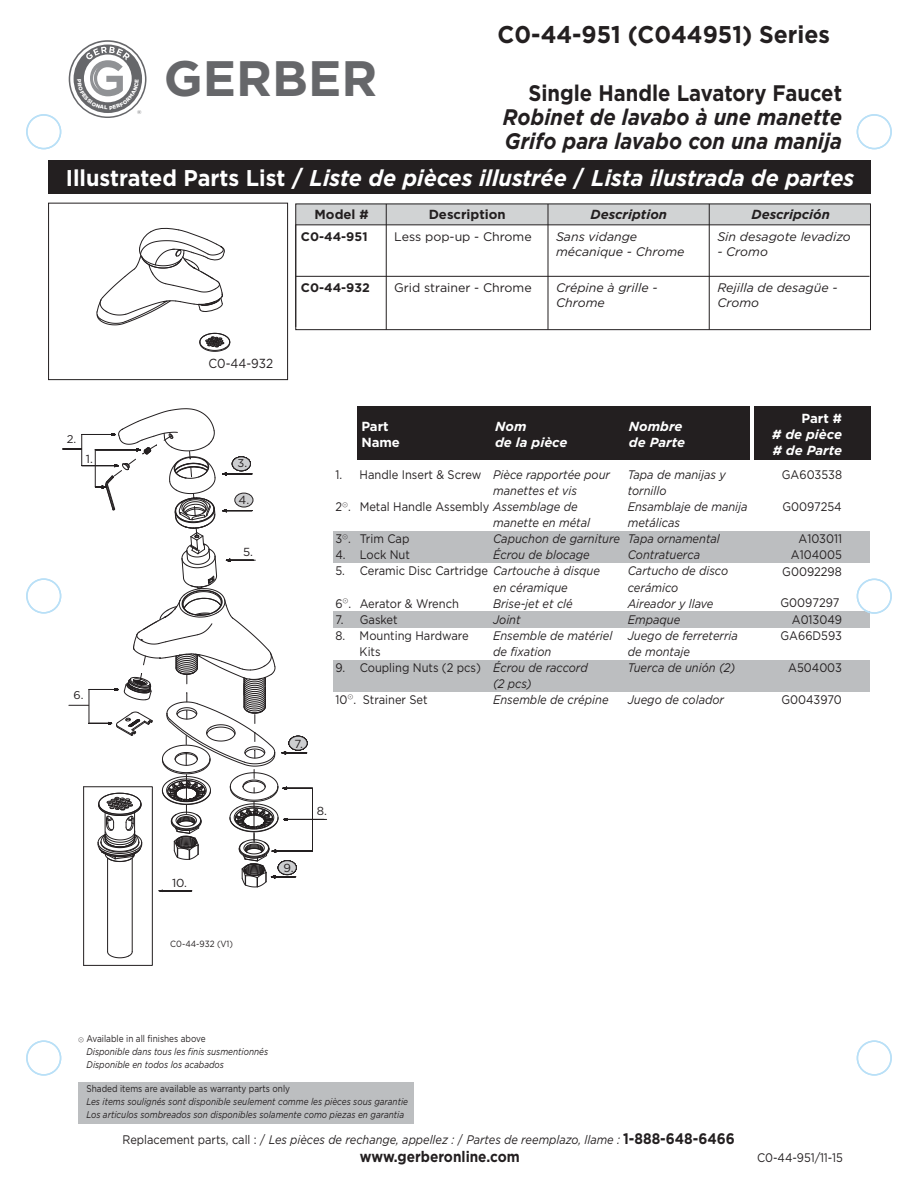
<style>
.page{position:relative;width:918px;height:1188px;background:#fff}
.page>*{position:absolute;margin:0;border:0;box-sizing:border-box;transform-origin:0 0}
.t1{font:700 49.8px "Gotham";color:#66676a}
.t2{font:700 24.3px "Gotham";color:#231f20;scale:.95 1}
.t3{font:italic 700 22.8px "Gotham";color:#fff;scale:.95 1}
.t4{font:italic 700 22.5px/24px "Gotham";color:#231f20;scale:.9 1}
.t5{font:700 22.5px "Gotham";color:#231f20;scale:.9 1}
.t6{font:700 15.3px "Gotham";color:#231f20;scale:.89 1}
.t7{font:italic 700 13.2px/16px "Gotham";color:#fff}
.t8{font:italic 700 13.2px "Gotham";color:#231f20}
.t9{font:700 13.2px "Gotham";color:#231f20}
.t10{font:700 13.2px "Gotham";color:#fff}
.t11{font:13.2px "Gotham";color:#231f20;scale:.9 1}
.t12{font:italic 12.45px "Gotham";color:#231f20;scale:.9 1}
.t13{font:12.45px/16px "Gotham";color:#231f20;text-align:right;scale:.9 1}
.t14{font:italic 12.45px/15px "Gotham";color:#231f20}
.t15{font:italic 12.45px "Gotham";color:#231f20;scale:.89 1}
.t16{font:12.45px "Gotham";color:#231f20}
.t17{font:700 12.45px "Gotham";color:#231f20}
.t18{font:12.45px "Gotham";color:#231f20;scale:.89 1}
.t19{font:11.7px "Gotham";color:#231f20}
.t20{font:11.25px "Gotham";color:#231f20}
.t21{font:italic 9.75px/12.8px "Gotham";color:#231f20;scale:.85 1}
.t22{font:9.75px "Gotham";color:#231f20;scale:.85 1}
.t23{font:9px "Gotham";color:#231f20;scale:.9 1}
.t24{font:5.4px "Gotham";color:#66676a}
.s1{font-style:normal}
.s2{font-style:italic}
.s3{font-family:"Li Hei Pro";font-style:normal;font-size:6px}
.s4{font-weight:700;font-style:normal;font-size:15.3px}
</style>
<div class="page">
<div style="left:334px;top:611px;width:536px;height:17px;background:#bcbec0"></div>
<div style="left:334px;top:660px;width:536px;height:32px;background:#bcbec0"></div>
<div style="left:334px;top:531px;width:536px;height:32px;background:#bcbec0"></div>
<div style="left:357px;top:406px;width:513px;height:53px;background:#231f20"></div>
<hr style="left:750px;top:405px;width:3px;height:55px;background:#fff">
<div style="left:78px;top:1082px;width:335px;height:42px;background:#bcbec0"></div>
<div style="left:48px;top:161px;width:822px;height:33px;background:#231f20"></div>
<div style="left:48px;top:203px;width:240px;height:177px;border:1px solid #231f20"></div>
<div style="left:296px;top:204px;width:575px;height:21px;background:#d1d3d4"></div>
<div style="left:295px;top:224px;width:576px;height:106px;border:1px solid #231f20"></div>
<hr style="left:386px;top:204px;width:1px;height:126px;background:#231f20">
<hr style="left:548px;top:204px;width:1px;height:126px;background:#231f20">
<hr style="left:709px;top:204px;width:1px;height:126px;background:#231f20">
<hr style="left:296px;top:276px;width:574px;height:1px;background:#231f20">
<svg style="left:199px;top:333px;width:32px;height:19px"></svg>
<svg style="left:96px;top:227px;width:129px;height:99px"></svg>
<div style="left:26px;top:114px;width:35px;height:35px;border:2px solid #b9e0f7;border-radius:50%"></div>
<div style="left:26px;top:1040px;width:35px;height:36px;border:2px solid #b9e0f7;border-radius:50%"></div>
<div style="left:26px;top:578px;width:35px;height:36px;border:2px solid #b9e0f7;border-radius:50%"></div>
<div style="left:857px;top:114px;width:35px;height:35px;border:2px solid #b9e0f7;border-radius:50%"></div>
<div style="left:857px;top:1040px;width:35px;height:36px;border:2px solid #b9e0f7;border-radius:50%"></div>
<div style="left:857px;top:579px;width:35px;height:35px;border:2px solid #b9e0f7;border-radius:50%"></div>
<hr style="left:287px;top:819px;width:40px;height:1px;background:#231f20">
<hr style="left:275px;top:851px;width:38px;height:1px;background:#231f20">
<hr style="left:312px;top:788px;width:1px;height:63px;background:#231f20">
<hr style="left:107px;top:858px;width:1px;height:94px;background:#231f20">
<hr style="left:132px;top:858px;width:1px;height:94px;background:#231f20">
<svg style="left:107px;top:951px;width:26px;height:7px"></svg>
<svg style="left:63px;top:408px;width:249px;height:484px"></svg>
<div style="left:83px;top:787px;width:70px;height:179px;border:1px solid #231f20"></div>
<hr style="left:83px;top:787px;width:1px;height:178px;background:#231f20">
<svg style="left:69px;top:40px;width:78px;height:78px"></svg>
<p class="t24" style="left:137px;top:109px;width:6px">®</p>
<h1 class="t1" style="left:164px;top:49px;width:215px">GERBER</h1>
<h2 class="t2" style="left:498px;top:20px;width:351px">C0-44-951 (C044951) Series</h2>
<h3 class="t5" style="left:528px;top:80px;width:350px">Single Handle Lavatory Faucet</h3>
<h3 class="t4" style="left:503px;top:105px;width:378px">Robinet de lavabo à une manette<br>Grifo para lavabo con una manija</h3>
<h3 class="t3" style="left:66px;top:164px;width:832px"><span class="s1">Illustrated Parts List /</span> Liste de pièces illustrée <span class="s1">/</span> Lista ilustrada de partes</h3>
<p class="t9" style="left:315px;top:207px;width:56px">Model #</p>
<p class="t9" style="left:429px;top:207px;width:79px">Description</p>
<p class="t8" style="left:591px;top:207px;width:78px">Description</p>
<p class="t8" style="left:752px;top:207px;width:80px">Descripción</p>
<p class="t20" style="left:67px;top:433px;width:11px">2.</p>
<p class="t19" style="left:86px;top:453px;width:9px">1.</p>
<p class="t20" style="left:74px;top:689px;width:12px">6.</p>
<p class="t11" style="left:209px;top:356px;width:73px">C0-44-932</p>
<p class="t20" style="left:238px;top:457px;width:11px">3.</p>
<p class="t19" style="left:239px;top:493px;width:12px">4.</p>
<p class="t19" style="left:243px;top:546px;width:11px">5.</p>
<p class="t17" style="left:301px;top:229px;width:68px">C0-44-951</p>
<p class="t17" style="left:301px;top:281px;width:71px">C0-44-932</p>
<p class="t16" style="left:394px;top:230px;width:139px">Less pop-up - Chrome</p>
<p class="t16" style="left:394px;top:281px;width:139px">Grid strainer - Chrome</p>
<p class="t14" style="left:556px;top:229px;width:130px">Sans vidange mécanique - Chrome</p>
<p class="t14" style="left:556px;top:280px;width:103px">Crépine à grille -<br>Chrome</p>
<p class="t14" style="left:717px;top:229px;width:135px">Sin desagote levadizo</p>
<p class="t14" style="left:717px;top:244px;width:52px">- Cromo</p>
<p class="t14" style="left:717px;top:280px;width:122px">Rejilla de desagüe -<br>Cromo</p>
<p class="t10" style="left:361px;top:418px;width:29px">Part</p>
<p class="t7" style="left:495px;top:418px;width:33px">Nom</p>
<p class="t7" style="left:629px;top:418px;width:55px">Nombre</p>
<p class="t10" style="left:361px;top:434px;width:40px">Name</p>
<p class="t7" style="left:495px;top:434px;width:74px">de la pièce</p>
<p class="t7" style="left:629px;top:434px;width:58px">de Parte</p>
<p class="t10" style="left:802px;top:410px;width:42px">Part #</p>
<p class="t7" style="left:772px;top:426px;width:71px"># de pièce # de Parte</p>
<p class="t19" style="left:294px;top:737px;width:10px">7.</p>
<p class="t13" style="left:335px;top:466px;width:307px">1. Handle Insert &amp; Screw <span class="s2">Pièce rapportée pour</span></p>
<p class="t12" style="left:628px;top:468px;width:111px">Tapa de manijas y</p>
<p class="t12" style="left:493px;top:484px;width:95px">manettes et vis</p>
<p class="t12" style="left:628px;top:484px;width:45px">tornillo</p>
<p class="t13" style="left:335px;top:499px;width:271px">2<sup>⊙</sup>. Metal Handle Assembly <span class="s2">Assemblage de</span></p>
<p class="t12" style="left:628px;top:500px;width:135px">Ensamblaje de manija</p>
<p class="t12" style="left:493px;top:516px;width:109px">manette en métal</p>
<p class="t12" style="left:628px;top:516px;width:60px">metálicas</p>
<p class="t13" style="left:335px;top:531px;width:84px">3<sup>⊙</sup>. Trim Cap</p>
<p class="t12" style="left:493px;top:532px;width:254px">Capuchon de garniture Tapa ornamental</p>
<p class="t13" style="left:335px;top:547px;width:84px">4. Lock Nut</p>
<p class="t12" style="left:493px;top:548px;width:109px">Écrou de blocage</p>
<p class="t12" style="left:628px;top:548px;width:82px">Contratuerca</p>
<p class="t13" style="left:335px;top:563px;width:296px">5. Ceramic Disc Cartridge <span class="s2">Cartouche à disque</span></p>
<p class="t12" style="left:628px;top:564px;width:113px">Cartucho de disco</p>
<p class="t12" style="left:493px;top:580px;width:85px">en céramique</p>
<p class="t12" style="left:628px;top:580px;width:58px">cerámico</p>
<p class="t13" style="left:335px;top:595px;width:139px">6<sup>⊙</sup>. Aerator &amp; Wrench</p>
<p class="t12" style="left:493px;top:596px;width:90px">Brise-jet et clé</p>
<p class="t12" style="left:628px;top:596px;width:97px">Aireador y llave</p>
<p class="t13" style="left:335px;top:611px;width:71px">7. Gasket</p>
<p class="t12" style="left:493px;top:612px;width:32px">Joint</p>
<p class="t12" style="left:628px;top:612px;width:60px">Empaque</p>
<p class="t13" style="left:335px;top:627px;width:150px">8. Mounting Hardware</p>
<p class="t12" style="left:493px;top:628px;width:274px">Ensemble de matériel Juego de ferreterria</p>
<p class="t13" style="left:360px;top:643px;width:25px">Kits</p>
<p class="t12" style="left:493px;top:644px;width:66px">de fixation</p>
<p class="t12" style="left:628px;top:644px;width:71px">de montaje</p>
<p class="t13" style="left:335px;top:659px;width:282px">9. Coupling Nuts (2 pcs) <span class="s2">Écrou de raccord</span></p>
<p class="t12" style="left:628px;top:661px;width:121px">Tuerca de unión (2)</p>
<p class="t12" style="left:493px;top:677px;width:44px">(2 pcs)</p>
<p class="t13" style="left:335px;top:691px;width:104px">10<sup>⊙</sup>. Strainer Set</p>
<p class="t12" style="left:493px;top:693px;width:130px">Ensemble de crépine</p>
<p class="t12" style="left:628px;top:693px;width:109px">Juego de colador</p>
<p class="t13" style="left:782px;top:467px;width:68px">GA603538</p>
<p class="t13" style="left:783px;top:499px;width:67px">G0097254</p>
<p class="t13" style="left:782px;top:531px;width:68px">A103011<br>A104005<br>G0092298</p>
<p class="t13" style="left:780px;top:594px;width:70px;line-height:16.5px">G0097297<br>A013049<br>GA66D593</p>
<p class="t13" style="left:788px;top:659px;width:61px">A504003</p>
<p class="t13" style="left:781px;top:691px;width:69px">G0043970</p>
<p class="t19" style="left:172px;top:876px;width:17px">10.</p>
<p class="t23" style="left:170px;top:939px;width:71px">C0-44-932 (V1)</p>
<p class="t19" style="left:283px;top:862px;width:12px">9.</p>
<p class="t19" style="left:317px;top:804px;width:12px">8.</p>
<p class="t21" style="left:86px;top:1032px;width:215px;text-indent:-8px"><span class="s3">⊙</span> <span class="s1">Available in all finishes above<br></span>Disponible dans tous les finis susmentionnés<br>Disponible en todos los acabados</p>
<p class="t22" style="left:86px;top:1084px;width:241px">Shaded items are available as warranty parts only</p>
<p class="t21" style="left:86px;top:1095px;width:380px">Les items soulignés sont disponible seulement comme les pièces sous garantie<br>Los articulos sombreados son disponibles solamente como piezas en garantia</p>
<p class="t15" style="left:122px;top:1132px;width:690px"><span class="s1">Replacement parts, call : /</span> Les pièces de rechange, appellez : <span class="s1">/</span> Partes de reemplazo, llame : <span class="s4">1-888-648-6466</span></p>
<p class="t6" style="left:360px;top:1147px;width:181px">www.gerberonline.com</p>
<p class="t18" style="left:757px;top:1151px;width:98px">C0-44-951/11-15</p>
</div>
